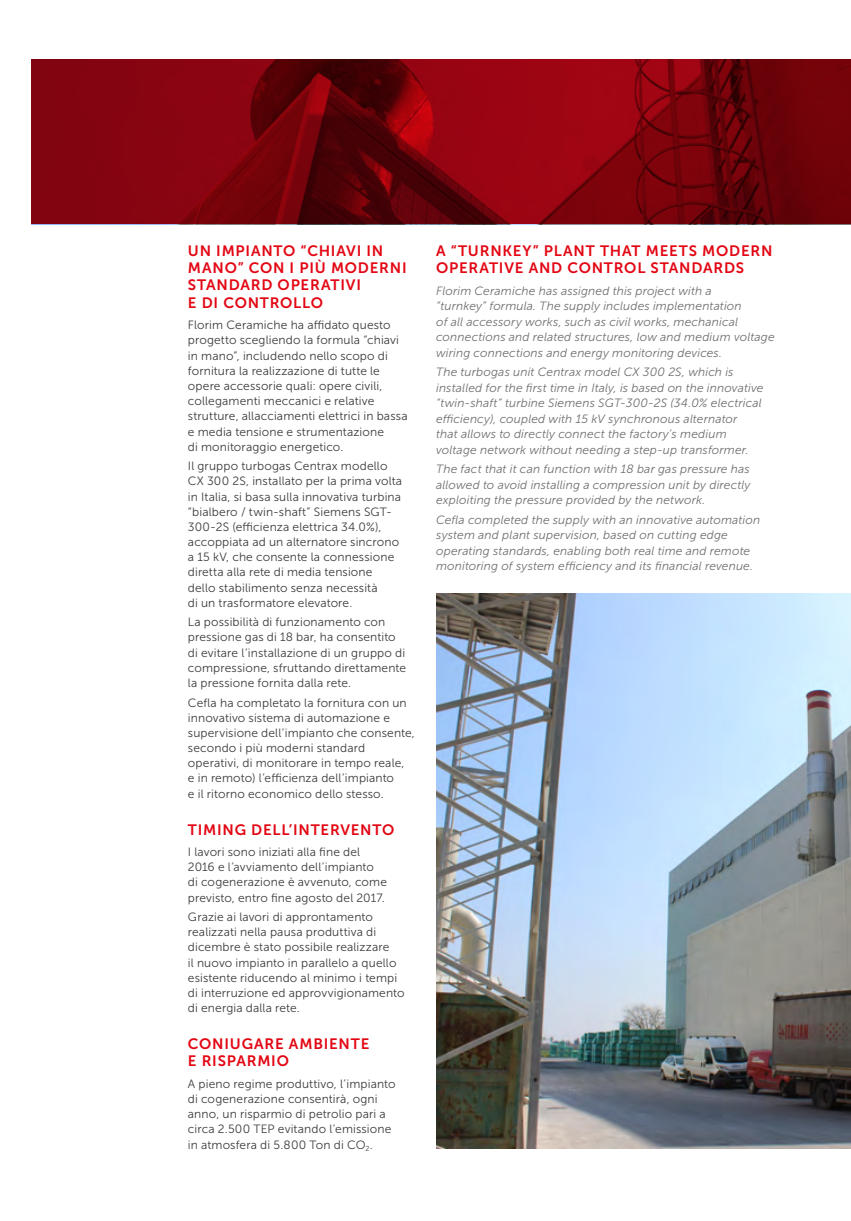
<style>
.page{position:relative;width:851px;height:1221px;background:#fff}
.page>*{position:absolute;margin:0;border:0;box-sizing:border-box;transform-origin:0 0}
.t1{font:15px/17.2px "Museo Sans 700";letter-spacing:.05em;color:#e30613}
.t2{font:12px/15.1px "Museo Sans 300";letter-spacing:.01em;color:#3c3c3b}
.t3{font:italic 12px/15.5px "Museo Sans 300";letter-spacing:.01em;color:#706f6f}
</style>
<div class="page">
<svg style="left:32px;top:60px;width:818px;height:164px;background:#7a030c"></svg>
<img style="left:436px;top:594px;width:414px;height:554px">
<p class="t1" style="left:188px;top:242px;width:220px">UN IMPIANTO “CHIAVI IN<br>MANO” CON I PIÙ MODERNI<br>STANDARD OPERATIVI<br>E DI CONTROLLO</p>
<p class="t2" style="left:188px;top:317px;width:221px">Florim Ceramiche ha affidato questo progetto scegliendo la formula “chiavi in mano”, includendo nello scopo di fornitura la realizzazione di tutte le opere accessorie quali: opere civili, collegamenti meccanici e relative strutture, allacciamenti elettrici in bassa e media tensione e strumentazione<br>di monitoraggio energetico.</p>
<p class="t2" style="left:188px;top:458px;width:216px">Il gruppo turbogas Centrax modello CX 300 2S, installato per la prima volta in Italia, si basa sulla innovativa turbina “bialbero / twin-shaft” Siemens SGT-300-2S (efficienza elettrica 34.0%), accoppiata ad un alternatore sincrono a 15 kV, che consente la connessione diretta alla rete di media tensione dello stabilimento senza necessità<br>di un trasformatore elevatore.</p>
<p class="t2" style="left:188px;top:614px;width:220px">La possibilità di funzionamento con pressione gas di 18 bar, ha consentito di evitare l’installazione di un gruppo di compressione, sfruttando direttamente la pressione fornita dalla rete.</p>
<p class="t2" style="left:188px;top:694px;width:228px">Cefla ha completato la fornitura con un innovativo sistema di automazione e supervisione dell’impianto che consente, secondo i più moderni standard operativi, di monitorare in tempo reale,<br>e in remoto) l’efficienza dell’impianto<br>e il ritorno economico dello stesso.</p>
<p class="t1" style="left:188px;top:820px;width:208px">TIMING DELL’INTERVENTO</p>
<p class="t2" style="left:188px;top:844px;width:200px">I lavori sono iniziati alla fine del 2016 e l’avviamento dell’impianto<br>di cogenerazione è avvenuto, come previsto, entro fine agosto del 2017.</p>
<p class="t2" style="left:188px;top:909px;width:218px">Grazie ai lavori di approntamento realizzati nella pausa produttiva di dicembre è stato possibile realizzare<br>il nuovo impianto in parallelo a quello esistente riducendo al minimo i tempi di interruzione ed approvvigionamento di energia dalla rete.</p>
<p class="t1" style="left:188px;top:1035px;width:183px">CONIUGARE AMBIENTE<br>E RISPARMIO</p>
<p class="t2" style="left:188px;top:1076px;width:209px">A pieno regime produttivo, l’impianto di cogenerazione consentirà, ogni anno, un risparmio di petrolio pari a circa 2.500 TEP evitando l’emissione in atmosfera di 5.800 Ton di CO<sub>2</sub>.</p>
<p class="t1" style="left:436px;top:242px;width:338px">A “TURNKEY” PLANT THAT MEETS MODERN<br>OPERATIVE AND CONTROL STANDARDS</p>
<p class="t3" style="left:436px;top:283px;width:340px">Florim Ceramiche has assigned this project with a<br>“turnkey” formula. The supply includes implementation<br>of all accessory works, such as civil works, mechanical connections and related structures, low and medium voltage wiring connections and energy monitoring devices.</p>
<p class="t3" style="left:436px;top:364px;width:329px">The turbogas unit Centrax model CX 300 2S, which is installed for the first time in Italy, is based on the innovative “twin-shaft” turbine Siemens SGT-300-2S (34.0% electrical efficiency), coupled with 15 kV synchronous alternator<br>that allows to directly connect the factory’s medium voltage network without needing a step-up transformer.</p>
<p class="t3" style="left:436px;top:461px;width:316px;text-align:justify">The fact that it can function with 18 bar gas pressure has allowed to avoid installing a compression unit by directly exploiting the pressure provided by the network.</p>
<p class="t3" style="left:436px;top:512px;width:325px">Cefla completed the supply with an innovative automation system and plant supervision, based on cutting edge operating standards, enabling both real time and remote monitoring of system efficiency and its financial revenue.</p>
</div>
